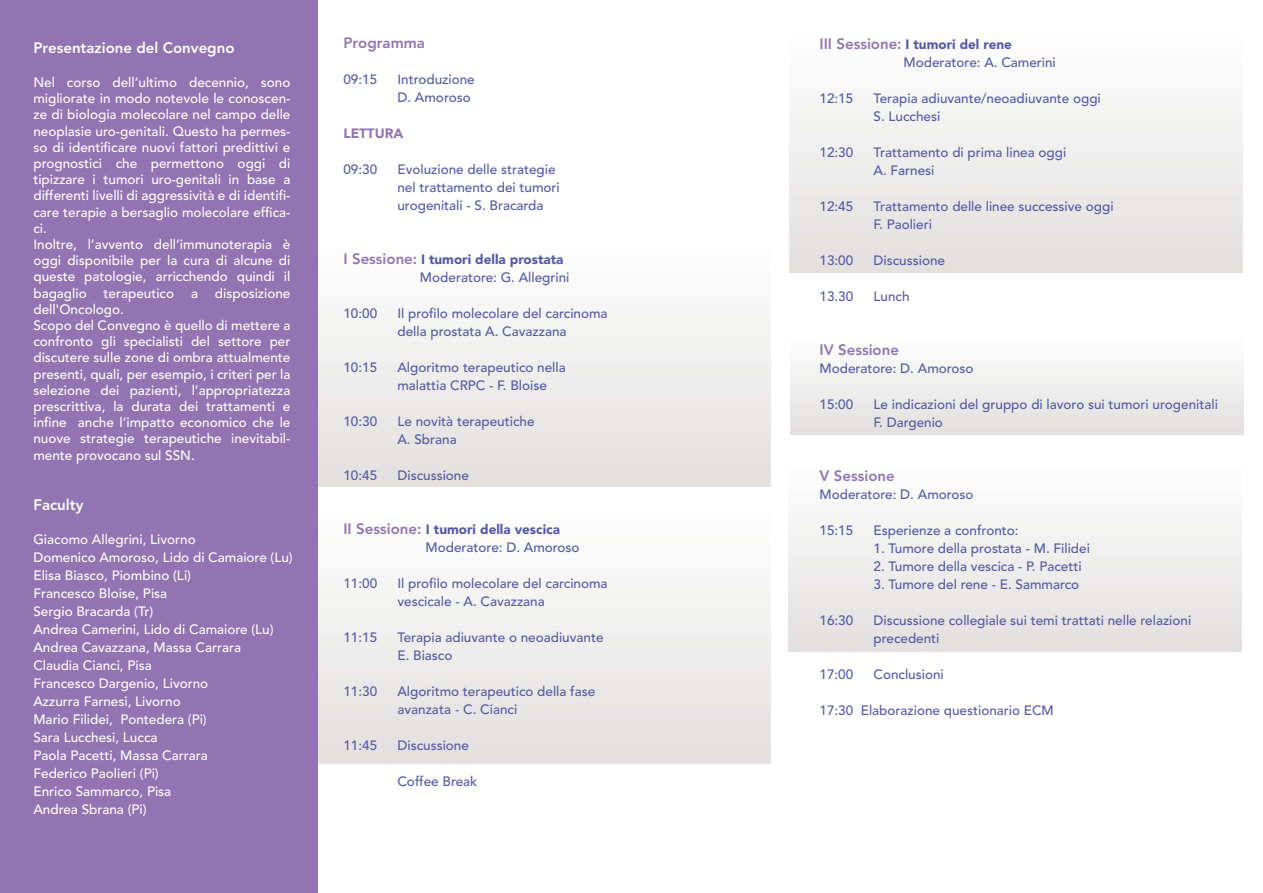
<style>
.page{position:relative;width:1263px;height:893px;background:#fff}
.page>*{position:absolute;margin:0;border:0;box-sizing:border-box;transform-origin:0 0}
.t1{font:800 15px "Avenir LT Std";color:#fff}
.t2{font:800 15px "Avenir LT Std";color:#9374b3}
.t3{font:500 13.5px/16.2px "Avenir LT Std";color:#fff}
.t4{font:500 13.5px/18px "Avenir LT Std";color:#545aa7}
.t5{font:900 13.5px "Avenir LT Std";color:#9374b3}
.s1{font-weight:800;font-size:15px;color:#9374b3}
.s2{font-weight:900}
</style>
<div class="page">
<div style="left:788px;top:464px;width:453px;height:187px;background:linear-gradient(to bottom,#fefefe,#e2dfde)"></div>
<div style="left:790px;top:337px;width:453px;height:97px;background:linear-gradient(to bottom,#fefefe,#e2e0de)"></div>
<div style="left:789px;top:34px;width:453px;height:239px;background:linear-gradient(to bottom,#fefefe,#e2dfde)"></div>
<div style="left:317px;top:510px;width:453px;height:254px;background:linear-gradient(to bottom,#fefefe,#e2dfde)"></div>
<div style="left:317px;top:243px;width:453px;height:244px;background:linear-gradient(to bottom,#fefefe,#e2dfde)"></div>
<div style="left:0;top:0;width:317px;height:893px;background:#9374b3"></div>
<p class="t1" style="left:33px;top:39px;width:203px">Presentazione del Convegno</p>
<p class="t3" style="left:33px;top:75px;width:259px">Nel corso dell’ultimo decennio, sono migliorate in modo notevole le conoscen&shy;ze di biologia molecolare nel campo delle neoplasie uro-genitali. Questo ha permes&shy;so di identificare nuovi fattori predittivi e prognostici che permettono oggi di tipizzare i tumori uro-genitali in base a differenti livelli di aggressività e di identifi&shy;care terapie a bersaglio molecolare effica&shy;ci.<br>Inoltre, l’avvento dell’immunoterapia è oggi disponibile per la cura di alcune di queste patologie, arricchendo quindi il bagaglio</p>
<p class="t3" style="left:104px;top:285px;width:72px">terapeutico</p>
<p class="t3" style="left:191px;top:285px;width:9px">a</p>
<p class="t3" style="left:215px;top:285px;width:77px">disposizione</p>
<p class="t3" style="left:33px;top:301px;width:259px">dell'Oncologo.<br>Scopo del Convegno è quello di mettere a confronto gli specialisti del settore per discutere sulle zone di ombra attualmente presenti, quali, per esempio, i criteri per la selezione dei pazienti, l’appropriatezza prescrittiva, la durata dei trattamenti e infine anche l’impatto economico che le nuove strategie terapeutiche inevitabil&shy;mente provocano sul SSN.</p>
<p class="t1" style="left:33px;top:496px;width:52px">Faculty</p>
<p class="t3" style="left:33px;top:531px;width:261px;line-height:18px">Giacomo Allegrini, Livorno<br>Domenico Amoroso, Lido di Camaiore (Lu)<br>Elisa Biasco, Piombino (Li)<br>Francesco Bloise, Pisa<br>Sergio Bracarda (Tr)<br>Andrea Camerini, Lido di Camaiore (Lu)<br>Andrea Cavazzana, Massa Carrara<br>Claudia Cianci, Pisa<br>Francesco Dargenio, Livorno<br>Azzurra Farnesi, Livorno<br>Mario Filidei, Pontedera (Pi)<br>Sara Lucchesi, Lucca<br>Paola Pacetti, Massa Carrara<br>Federico Paolieri (Pi)<br>Enrico Sammarco, Pisa<br>Andrea Sbrana (Pi)</p>
<p class="t2" style="left:343px;top:34px;width:83px">Programma</p>
<p class="t4" style="left:343px;top:71px;width:35px">09:15</p>
<p class="t4" style="left:397px;top:71px;width:79px">Introduzione<br>D. Amoroso</p>
<p class="t5" style="left:343px;top:125px;width:62px">LETTURA</p>
<p class="t4" style="left:343px;top:161px;width:35px">09:30</p>
<p class="t4" style="left:397px;top:161px;width:164px">Evoluzione delle strategie nel trattamento dei tumori urogenitali - S. Bracarda</p>
<p class="t4" style="left:420px;top:251px;width:151px;text-indent:-77px"><span class="s1">I Sessione:</span> <span class="s2">I tumori della prostata<br></span>Moderatore: G. Allegrini</p>
<p class="t4" style="left:343px;top:305px;width:35px">10:00</p>
<p class="t4" style="left:397px;top:305px;width:212px">Il profilo molecolare del carcinoma della prostata A. Cavazzana</p>
<p class="t4" style="left:343px;top:359px;width:35px">10:15</p>
<p class="t4" style="left:397px;top:359px;width:170px">Algoritmo terapeutico nella malattia CRPC - F. Bloise</p>
<p class="t4" style="left:343px;top:413px;width:35px">10:30</p>
<p class="t4" style="left:397px;top:413px;width:139px">Le novità terapeutiche<br>A. Sbrana</p>
<p class="t4" style="left:343px;top:467px;width:35px">10:45</p>
<p class="t4" style="left:397px;top:467px;width:73px">Discussione</p>
<p class="t4" style="left:426px;top:521px;width:156px;text-indent:-82px"><span class="s1">II Sessione:</span> <span class="s2">I tumori della vescica<br></span>Moderatore: D. Amoroso</p>
<p class="t4" style="left:343px;top:575px;width:35px">11:00</p>
<p class="t4" style="left:397px;top:575px;width:212px">Il profilo molecolare del carcinoma vescicale - A. Cavazzana</p>
<p class="t4" style="left:343px;top:629px;width:35px">11:15</p>
<p class="t4" style="left:397px;top:629px;width:208px">Terapia adiuvante o neoadiuvante<br>E. Biasco</p>
<p class="t4" style="left:343px;top:683px;width:35px">11:30</p>
<p class="t4" style="left:397px;top:683px;width:199px">Algoritmo terapeutico della fase avanzata - C. Cianci</p>
<p class="t4" style="left:343px;top:737px;width:35px">11:45</p>
<p class="t4" style="left:397px;top:737px;width:73px">Discussione</p>
<p class="t4" style="left:397px;top:773px;width:81px">Coffee Break</p>
<p class="t4" style="left:903px;top:36px;width:154px;text-indent:-84px"><span class="s1">III Sessione:</span> <span class="s2">I tumori del rene<br></span>Moderatore: A. Camerini</p>
<p class="t4" style="left:819px;top:90px;width:35px">12:15</p>
<p class="t4" style="left:873px;top:90px;width:229px">Terapia adiuvante/neoadiuvante oggi<br>S. Lucchesi</p>
<p class="t4" style="left:819px;top:144px;width:35px">12:30</p>
<p class="t4" style="left:873px;top:144px;width:194px">Trattamento di prima linea oggi<br>A. Farnesi</p>
<p class="t4" style="left:819px;top:198px;width:35px">12:45</p>
<p class="t4" style="left:873px;top:198px;width:242px">Trattamento delle linee successive oggi<br>F. Paolieri</p>
<p class="t4" style="left:819px;top:252px;width:35px">13:00</p>
<p class="t4" style="left:873px;top:252px;width:73px">Discussione</p>
<p class="t4" style="left:819px;top:288px;width:35px">13.30</p>
<p class="t4" style="left:873px;top:288px;width:38px">Lunch</p>
<p class="t2" style="left:819px;top:341px;width:81px">IV Sessione</p>
<p class="t4" style="left:819px;top:360px;width:156px">Moderatore: D. Amoroso</p>
<p class="t4" style="left:819px;top:396px;width:35px">15:00</p>
<p class="t4" style="left:873px;top:396px;width:346px">Le indicazioni del gruppo di lavoro sui tumori urogenitali<br>F. Dargenio</p>
<p class="t2" style="left:819px;top:467px;width:77px">V Sessione</p>
<p class="t4" style="left:819px;top:486px;width:156px">Moderatore: D. Amoroso</p>
<p class="t4" style="left:819px;top:522px;width:35px">15:15</p>
<p class="t4" style="left:873px;top:522px;width:147px">Esperienze a confronto:</p>
<p class="t4" style="left:873px;top:540px;width:218px">1. Tumore della prostata - M. Filidei</p>
<p class="t4" style="left:873px;top:558px;width:210px">2. Tumore della vescica - P. Pacetti</p>
<p class="t4" style="left:873px;top:575px;width:207px">3. Tumore del rene - E. Sammarco</p>
<p class="t4" style="left:819px;top:611px;width:35px">16:30</p>
<p class="t4" style="left:873px;top:611px;width:319px">Discussione collegiale sui temi trattati nelle relazioni precedenti</p>
<p class="t4" style="left:819px;top:665px;width:35px">17:00</p>
<p class="t4" style="left:873px;top:665px;width:72px">Conclusioni</p>
<p class="t4" style="left:819px;top:701px;width:236px">17:30 Elaborazione questionario ECM</p>
</div>
